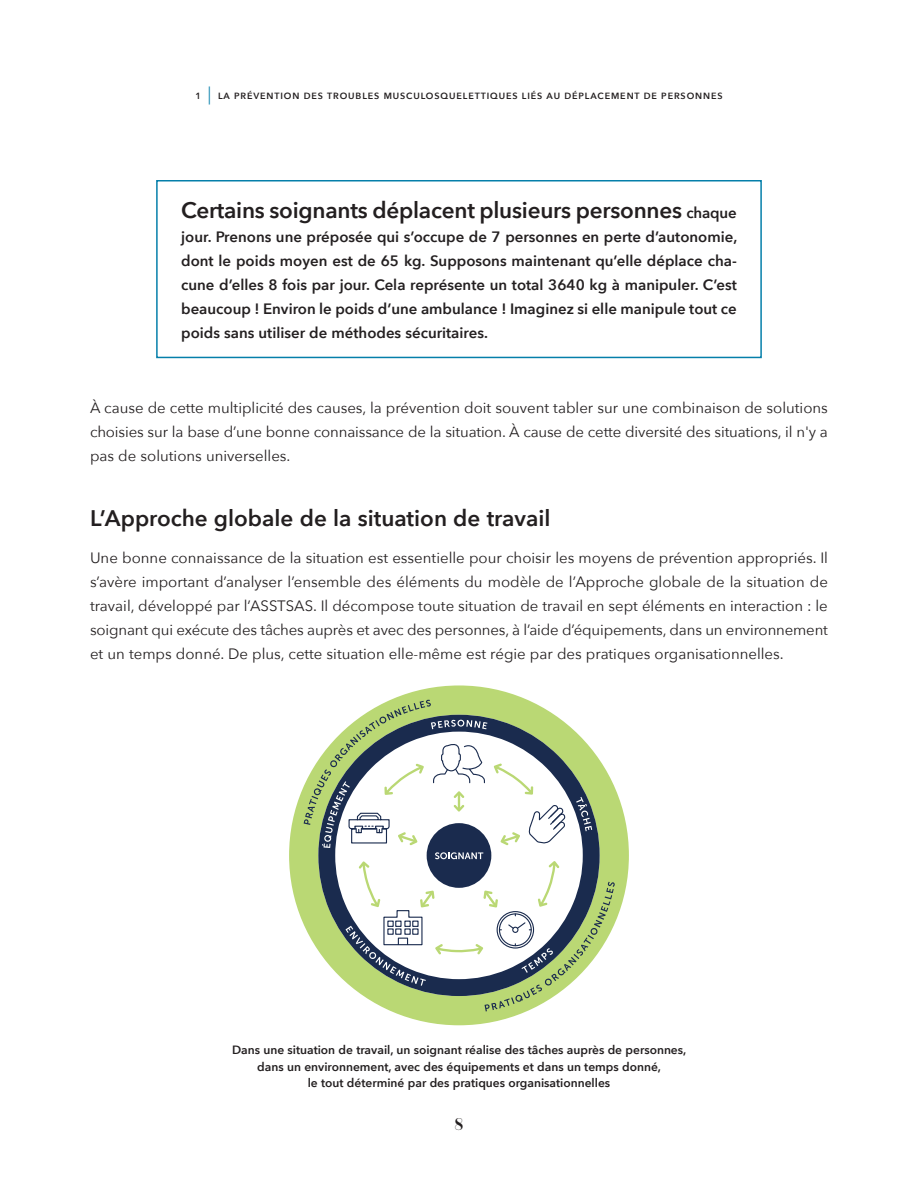
<style>
.page{position:relative;width:918px;height:1188px;background:#fff}
.page>*{position:absolute;margin:0;border:0;box-sizing:border-box;transform-origin:0 0}
.texte-titre{font:600 22.5px "Avenir Next";letter-spacing:-.01em;color:#231f20}
.t1{font:700 18px "Questa Grande";color:#231f20}
.texte-courant{font:15px/24px "Avenir Next";color:#231f20;text-align:justify}
.t2{font:600 15px/24px "Avenir Next";color:#231f20;text-align:justify}
.t3{font:600 12px "Avenir Next";color:#231f20}
.t4{font:600 9px "Avenir Next";letter-spacing:.1em;color:#231f20}
.s1{font-size:18px;color:#057faa}
.s2{font-size:15px}
</style>
<div class="page">
<div style="left:156px;top:180px;width:606px;height:178px;background:#fff;border:2px solid #057faa"></div>
<div style="left:289px;top:685px;width:340px;height:340px;background:#bad874;border-radius:50%"></div>
<svg style="left:304px;top:700px;width:311px;height:311px"></svg>
<p class="t4" style="left:195px;top:88px;width:529px">1 <span class="s1">|</span> LA PRÉVENTION DES TROUBLES MUSCULOSQUELETTIQUES LIÉS AU DÉPLACEMENT DE PERSONNES</p>
<p class="texte-titre" style="left:181px;top:191px;width:557px">Certains soignants déplacent plusieurs personnes <span class="s2">chaque</span></p>
<p class="t2" style="left:181px;top:224px;width:558px">jour. Prenons une préposée qui s’occupe de 7 personnes en perte d’autonomie, dont le poids moyen est de 65 kg. Supposons maintenant qu’elle déplace cha&shy;cune d’elles 8 fois par jour. Cela représente un total 3640 kg à manipuler. C’est beaucoup ! Environ le poids d’une ambulance ! Imaginez si elle manipule tout ce poids sans utiliser de méthodes sécuritaires.</p>
<p class="texte-courant" style="left:90px;top:395px;width:739px">À cause de cette multiplicité des causes, la prévention doit souvent tabler sur une combinaison de solutions choisies sur la base d’une bonne connaissance de la situation. À cause de cette diversité des situations, il n'y a pas de solutions universelles.</p>
<p class="texte-titre" style="left:90px;top:499px;width:462px">L’Approche globale de la situation de travail</p>
<p class="texte-courant" style="left:90px;top:545px;width:740px">Une bonne connaissance de la situation est essentielle pour choisir les moyens de prévention appropriés. Il s’avère important d’analyser l’ensemble des éléments du modèle de l’Approche globale de la situation de travail, développé par l’ASSTSAS. Il décompose toute situation de travail en sept éléments en interaction : le soignant qui exécute des tâches auprès et avec des personnes, à l’aide d’équipements, dans un environnement et un temps donné. De plus, cette situation elle-même est régie par des pratiques organisationnelles.</p>
<p class="t3" style="left:232px;top:1040px;width:456px">Dans une situation de travail, un soignant réalise des tâches auprès de personnes,</p>
<p class="t3" style="left:257px;top:1056px;width:405px">dans un environnement, avec des équipements et dans un temps donné,</p>
<p class="t3" style="left:308px;top:1073px;width:304px">le tout déterminé par des pratiques organisationnelles</p>
<p class="t1" style="left:454px;top:1112px;width:10px">8</p>
</div>
